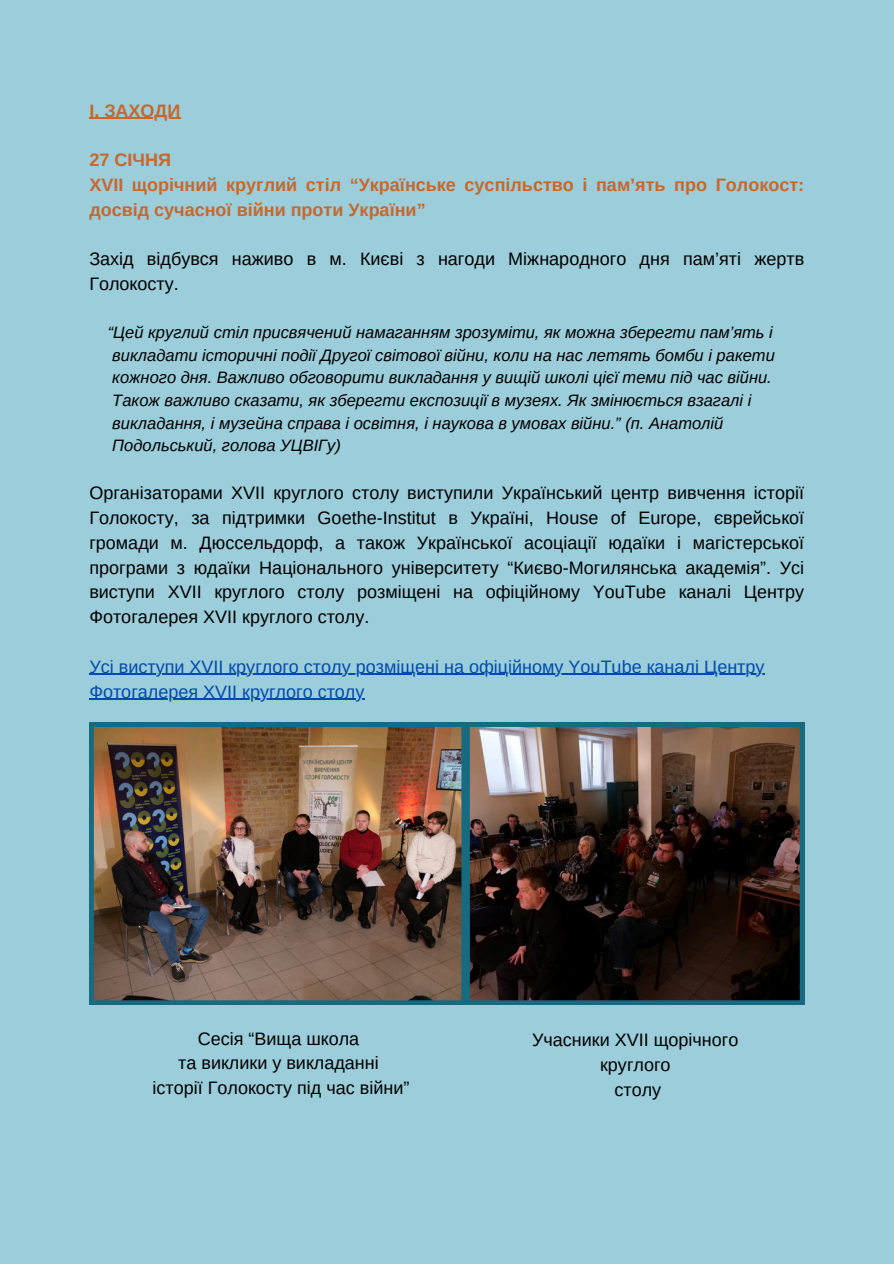
<style>
.page{position:relative;width:894px;height:1264px;background:#fff}
.page>*{position:absolute;margin:0;border:0;box-sizing:border-box;transform-origin:0 0}
.t1{font:18px/24.8px "Arimo";color:#000}
.t2{font:700 18px/24.8px "Arimo";color:#c6682d}
.t3{font:18px "Arimo";color:#004aad}
.t4{font:italic 16.5px "Arimo";color:#000}
</style>
<div class="page">
<div style="left:0;top:0;width:893px;height:1263px;background:#9ccdda"></div>
<hr style="left:89px;top:118px;width:91px;height:1px;background:#c6682d">
<hr style="left:89px;top:674px;width:676px;height:1px;background:#004aad">
<hr style="left:89px;top:698px;width:275px;height:1px;background:#004aad">
<img style="left:89px;top:722px;width:376px;height:282px">
<img style="left:465px;top:722px;width:339px;height:282px">
<h1 class="t2" style="left:89px;top:98px;width:92px">І. ЗАХОДИ</h1>
<h2 class="t2" style="left:89px;top:148px;width:716px">27 СІЧНЯ<br>XVII щорічний круглий стіл “Українське суспільство і памʼять про Голокост: досвід сучасної війни проти України”</h2>
<p class="t1" style="left:89px;top:247px;width:716px">Захід відбувся наживо в м. Києві з нагоди Міжнародного дня пам’яті жертв<br>Голокосту.</p>
<p class="t4" style="left:108px;top:323px;width:666px">“Цей круглий стіл присвячений намаганням зрозуміти, як можна зберегти пам’ять і</p>
<p class="t4" style="left:112px;top:346px;width:664px">викладати історичні події Другої світової війни, коли на нас летять бомби і ракети</p>
<p class="t4" style="left:112px;top:368px;width:661px">кожного дня. Важливо обговорити викладання у вищій школі цієї теми під час війни.</p>
<p class="t4" style="left:112px;top:391px;width:640px">Також важливо сказати, як зберегти експозиції в музеях. Як змінюється взагалі і</p>
<p class="t4" style="left:112px;top:413px;width:612px">викладання, і музейна справа і освітня, і наукова в умовах війни.” (п. Анатолій</p>
<p class="t4" style="left:112px;top:436px;width:230px">Подольський, голова УЦВІГу)</p>
<p class="t1" style="left:89px;top:481px;width:716px;text-align:justify">Організаторами ХVІІ круглого столу виступили Український центр вивчення історії Голокосту, за підтримки Goethe-Institut в Україні, House of Europe, єврейської громади м. Дюссельдорф, а також Української асоціації юдаїки і магістерської програми з юдаїки Національного університету “Києво-Могилянська академія”. Усі виступи ХVІІ круглого столу розміщені на офіційному YouTube каналі Центру Фотогалерея ХVІІ круглого столу.</p>
<p class="t3" style="left:89px;top:656px;width:676px">Усі виступи ХVІІ круглого столу розміщені на офіційному YouTube каналі Центру</p>
<p class="t3" style="left:89px;top:681px;width:276px">Фотогалерея ХVІІ круглого столу</p>
<p class="t1" style="left:198px;top:1026px;width:163px">Сесія “Вища школа</p>
<p class="t1" style="left:178px;top:1050px;width:202px">та виклики у викладанні</p>
<p class="t1" style="left:152px;top:1075px;width:258px">історії Голокосту під час війни”</p>
<p class="t1" style="left:532px;top:1027px;width:208px">Учасники ХVІІ щорічного</p>
<p class="t1" style="left:600px;top:1052px;width:72px">круглого</p>
<p class="t1" style="left:614px;top:1077px;width:48px">столу</p>
</div>
